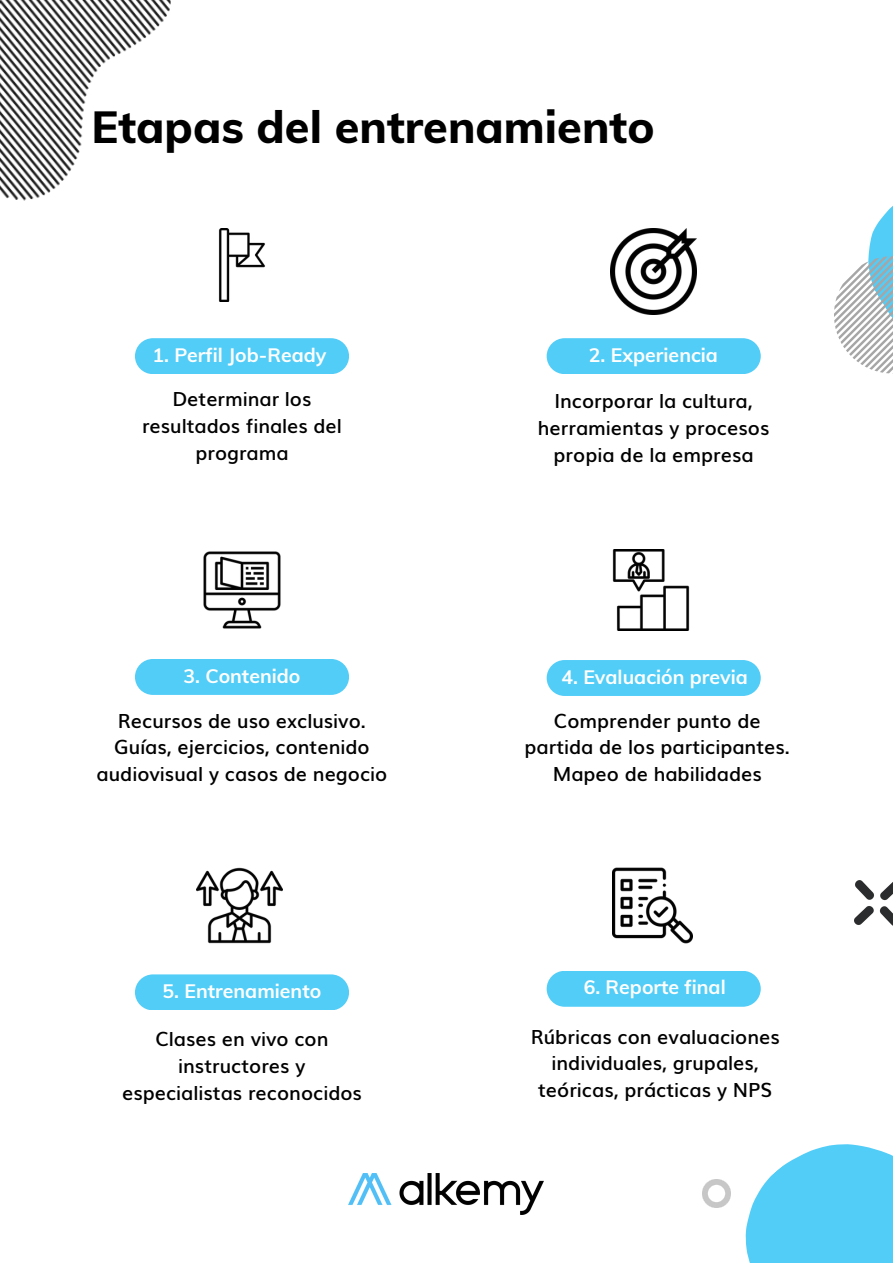
<style>
.page{position:relative;width:893px;height:1264px;background:#fff}
.page>*{position:absolute;margin:0;border:0;box-sizing:border-box;transform-origin:0 0}
.t1{font:800 45px "Muli";color:#000}
.t2{font:600 19.5px/26.7px "Muli";color:#000;text-align:center}
.t3{font:700 19.5px "Muli";color:#fff}
</style>
<div class="page">
<img style="left:0;top:0;width:171px;height:201px">
<img style="left:854px;top:880px;width:38px;height:45px">
<svg style="left:868px;top:206px;width:24px;height:50px"></svg>
<svg style="left:834px;top:256px;width:58px;height:117px"></svg>
<img style="left:349px;top:1173px;width:194px;height:41px">
<svg style="left:745px;top:1144px;width:147px;height:118px;background:#6ad3f8"></svg>
<img style="left:702px;top:1179px;width:28px;height:28px">
<img style="left:218px;top:228px;width:47px;height:73px">
<img style="left:197px;top:867px;width:85px;height:77px">
<img style="left:612px;top:549px;width:78px;height:81px">
<img style="left:203px;top:551px;width:78px;height:78px">
<img style="left:613px;top:867px;width:79px;height:77px">
<img style="left:610px;top:228px;width:87px;height:87px">
<div style="left:546px;top:970px;width:214px;height:36px;background:#52cdf7;border-radius:18px"></div>
<div style="left:135px;top:338px;width:214px;height:36px;background:#52cdf7;border-radius:18px"></div>
<div style="left:546px;top:338px;width:214px;height:36px;background:#52cdf7;border-radius:18px"></div>
<div style="left:135px;top:659px;width:214px;height:36px;background:#52cdf7;border-radius:18px"></div>
<div style="left:546px;top:660px;width:214px;height:36px;background:#52cdf7;border-radius:18px"></div>
<div style="left:135px;top:974px;width:214px;height:36px;background:#52cdf7;border-radius:18px"></div>
<p class="t1" style="left:91px;top:98px;width:564px">Etapas del entrenamiento</p>
<p class="t3" style="left:152px;top:342px;width:175px">1. Perfil Job-Ready</p>
<p class="t2" style="left:142px;top:384px;width:201px">Determinar los resultados finales del programa</p>
<p class="t3" style="left:183px;top:663px;width:119px">3. Contenido</p>
<p class="t2" style="left:118px;top:705px;width:249px">Recursos de uso exclusivo.</p>
<p class="t2" style="left:97px;top:732px;width:292px">Guías, ejercicios, contenido audiovisual y casos de negocio</p>
<p class="t3" style="left:162px;top:978px;width:160px">5. Entrenamiento</p>
<p class="t2" style="left:122px;top:1024px;width:241px">Clases en vivo con instructores y especialistas reconocidos</p>
<p class="t3" style="left:589px;top:342px;width:131px">2. Experiencia</p>
<p class="t2" style="left:538px;top:386px;width:233px">Incorporar la cultura, herramientas y procesos propia de la empresa</p>
<p class="t3" style="left:561px;top:664px;width:188px">4. Evaluación previa</p>
<p class="t2" style="left:524px;top:705px;width:267px">Comprender punto de partida de los participantes.<br>Mapeo de habilidades</p>
<p class="t3" style="left:583px;top:974px;width:144px">6. Reporte final</p>
<p class="t2" style="left:530px;top:1021px;width:250px">Rúbricas con evaluaciones individuales, grupales, teóricas, prácticas y NPS</p>
</div>
